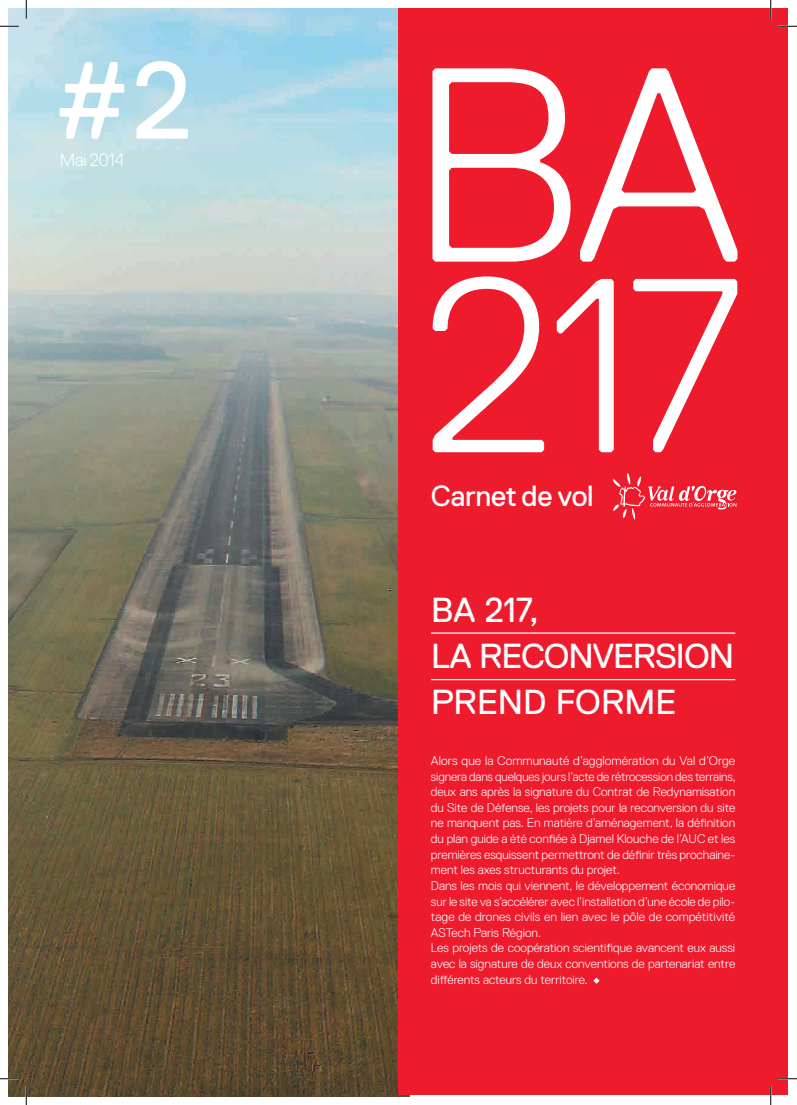
<style>
.page{position:relative;width:797px;height:1105px;background:#fff}
.page>*{position:absolute;margin:0;border:0;box-sizing:border-box;transform-origin:0 0}
.t1{font:109.38px "Replica Pro";color:#fff}
.Titre{font:34.75px/46.2px "Replica Pro";letter-spacing:-.025em;color:#fff}
.t2{font:29.25px "Replica Pro";letter-spacing:-.01em;color:#fff}
.t3{font:300 17.75px "Replica Pro";color:#fff}
.Texte{font:300 12.5px/15.6px "Replica Pro";color:#fff;text-align:justify}
</style>
<div class="page">
<img style="left:9px;top:9px;width:400px;height:1087px">
<div style="left:398px;top:9px;width:390px;height:1086px;background:#ee1b2d"></div>
<svg style="left:613px;top:473px;width:123px;height:47px"></svg>
<svg style="left:432px;top:68px;width:305px;height:194px"></svg>
<svg style="left:432px;top:276px;width:305px;height:176px"></svg>
<hr style="left:431px;top:632px;width:304px;height:2px;background:#fff">
<hr style="left:431px;top:679px;width:304px;height:1px;background:#fff">
<svg style="left:593px;top:978px;width:6px;height:6px"></svg>
<svg style="left:0;top:25px;width:19px;height:2px"></svg>
<svg style="left:778px;top:25px;width:19px;height:2px"></svg>
<svg style="left:0;top:1078px;width:19px;height:1px"></svg>
<svg style="left:778px;top:1078px;width:19px;height:1px"></svg>
<svg style="left:25px;top:0;width:2px;height:19px"></svg>
<svg style="left:25px;top:1086px;width:2px;height:19px"></svg>
<svg style="left:770px;top:0;width:1px;height:19px"></svg>
<svg style="left:770px;top:1086px;width:1px;height:19px"></svg>
<p class="t1" style="left:56px;top:40px;width:137px">#2</p>
<p class="t3" style="left:60px;top:150px;width:66px">Mai 2014</p>
<p class="t2" style="left:431px;top:480px;width:164px">Carnet de vol</p>
<p class="Titre" style="left:431px;top:587px;width:109px">BA 217,</p>
<p class="Titre" style="left:431px;top:633px;width:304px">LA RECONVERSION<br>PREND FORME</p>
<p class="Texte" style="left:431px;top:753px;width:306px">Alors que la Communauté d’agglomération du Val d’Orge signera dans quelques jours l’acte de rétrocession des terrains, deux ans après la signature du Contrat de Redynamisation du Site de Défense, les projets pour la reconversion du site ne manquent pas. En matière d’aménagement, la définition du plan guide a été confiée à Djamel Klouche de l’AUC et les premières esquissent permettront de définir très prochaine&shy;ment les axes structurants du projet.</p>
<p class="Texte" style="left:431px;top:878px;width:306px">Dans les mois qui viennent, le développement économique sur le site va s’accélérer avec l’installation d’une école de pilo&shy;tage de drones civils en lien avec le pôle de compétitivité ASTech Paris Région.</p>
<p class="Texte" style="left:431px;top:940px;width:306px">Les projets de coopération scientifique avancent eux aussi avec la signature de deux conventions de partenariat entre différents acteurs du territoire.</p>
</div>
